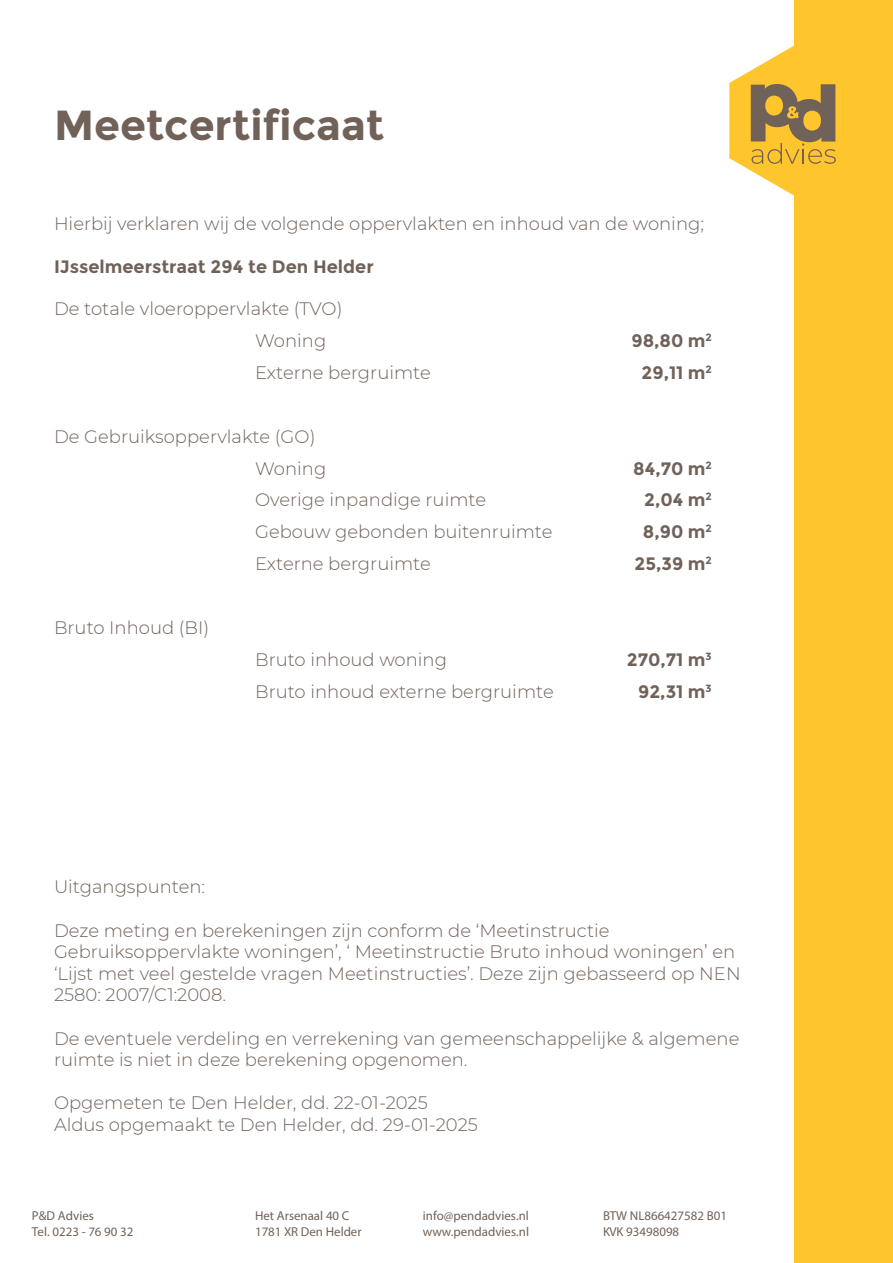
<style>
.page{position:relative;width:893px;height:1263px;background:#fff}
.page>*{position:absolute;margin:0;border:0;box-sizing:border-box;transform-origin:0 0}
.t1{font:700 42px "Montserrat";color:#716259}
.t2{font:300 18px "Montserrat";color:#716259}
.t3{font:700 18px "Montserrat";color:#716259}
.t4{font:12.9px/15.5px "Montserrat";color:#716259}
</style>
<div class="page">
<div style="left:795px;top:0;width:98px;height:1263px;background:#ffc52d"></div>
<svg style="left:729px;top:45px;width:107px;height:151px"></svg>
<p class="t1" style="left:54px;top:100px;width:332px">Meetcertificaat</p>
<p class="t2" style="left:54px;top:211px;width:651px">Hierbij verklaren wij de volgende oppervlakten en inhoud van de woning;</p>
<p class="t3" style="left:54px;top:255px;width:321px">IJsselmeerstraat 294 te Den Helder</p>
<p class="t2" style="left:54px;top:296px;width:290px">De totale vloeroppervlakte (TVO)</p>
<p class="t2" style="left:255px;top:328px;width:73px">Woning</p>
<p class="t3" style="left:631px;top:330px;width:82px">98,80 m<sup>2</sup></p>
<p class="t2" style="left:255px;top:360px;width:177px">Externe bergruimte</p>
<p class="t3" style="left:641px;top:362px;width:72px">29,11 m<sup>2</sup></p>
<p class="t2" style="left:54px;top:424px;width:263px">De Gebruiksoppervlakte (GO)</p>
<p class="t2" style="left:255px;top:456px;width:73px">Woning</p>
<p class="t3" style="left:633px;top:457px;width:80px">84,70 m<sup>2</sup></p>
<p class="t2" style="left:255px;top:488px;width:232px">Overige inpandige ruimte</p>
<p class="t3" style="left:644px;top:489px;width:69px">2,04 m<sup>2</sup></p>
<p class="t2" style="left:255px;top:520px;width:299px">Gebouw gebonden buitenruimte</p>
<p class="t3" style="left:643px;top:521px;width:70px">8,90 m<sup>2</sup></p>
<p class="t2" style="left:255px;top:552px;width:177px">Externe bergruimte</p>
<p class="t3" style="left:635px;top:553px;width:79px">25,39 m<sup>2</sup></p>
<p class="t2" style="left:54px;top:615px;width:157px">Bruto Inhoud (BI)</p>
<p class="t2" style="left:255px;top:647px;width:193px">Bruto inhoud woning</p>
<p class="t3" style="left:627px;top:649px;width:86px">270,71 m<sup>3</sup></p>
<p class="t2" style="left:255px;top:679px;width:300px">Bruto inhoud externe bergruimte</p>
<p class="t3" style="left:638px;top:681px;width:75px">92,31 m<sup>3</sup></p>
<p class="t2" style="left:54px;top:875px;width:153px">Uitgangspunten:</p>
<p class="t2" style="left:54px;top:918px;width:557px">Deze meting en berekeningen zijn conform de ‘Meetinstructie</p>
<p class="t2" style="left:54px;top:940px;width:683px">Gebruiksoppervlakte woningen’, ‘ Meetinstructie Bruto inhoud woningen’ en</p>
<p class="t2" style="left:54px;top:961px;width:688px">‘Lijst met veel gestelde vragen Meetinstructies’. Deze zijn gebasseerd op NEN</p>
<p class="t2" style="left:54px;top:983px;width:174px">2580: 2007/C1:2008.</p>
<p class="t2" style="left:54px;top:1026px;width:687px">De eventuele verdeling en verrekening van gemeenschappelijke &amp; algemene</p>
<p class="t2" style="left:54px;top:1048px;width:415px">ruimte is niet in deze berekening opgenomen.</p>
<p class="t2" style="left:54px;top:1091px;width:375px">Opgemeten te Den Helder, dd. 22-01-2025</p>
<p class="t2" style="left:54px;top:1112px;width:425px">Aldus opgemaakt te Den Helder, dd. 29-01-2025</p>
<p class="t4" style="left:32px;top:1208px;width:103px">P&amp;D Advies<br>Tel. 0223 - 76 90 32</p>
<p class="t4" style="left:255px;top:1208px;width:108px">Het Arsenaal 40 C<br>1781 XR Den Helder</p>
<p class="t4" style="left:423px;top:1208px;width:108px">info@pendadvies.nl www.pendadvies.nl</p>
<p class="t4" style="left:603px;top:1208px;width:125px">BTW NL866427582 B01<br>KVK 93498098</p>
</div>
